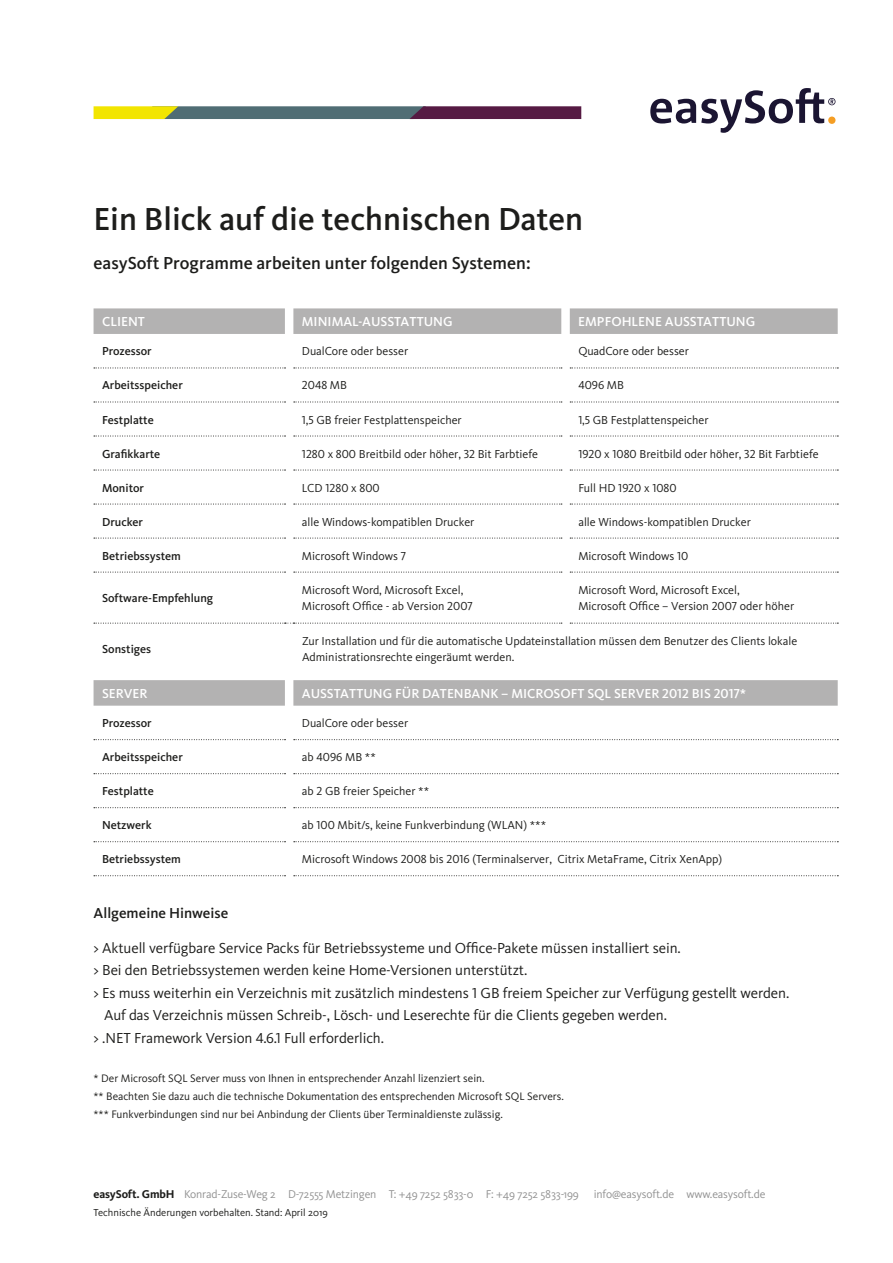
<style>
.page{position:relative;width:893px;height:1263px;background:#fff}
.page>*{position:absolute;margin:0;border:0;box-sizing:border-box;transform-origin:0 0}
.t1{font:500 33px "Kievit";color:#1d1d1b}
.t2{font:500 18px "Kievit";color:#1d1d1b}
.t3{font:15px "Kievit";letter-spacing:-.005em;color:#1d1d1b}
.t4{font:500 15px "Kievit";color:#1d1d1b}
.t5{font:500 13.5px "Kievit";color:#fff}
.t6{font:12px/16.5px "Kievit";color:#1d1d1b}
.t7{font:500 12px "Kievit";color:#1d1d1b}
.t8{font:12px "Kievit Regular SC";color:#1d1d1b}
.t9{font:11.7px "Kievit";letter-spacing:-.01em;color:#929292}
.t10{font:11.25px/18px "Kievit";color:#1d1d1b}
.t11{font:10.5px "Kievit";color:#1d1d1b}
.s1{font-family:"Kievit"}
.s2{font-family:"Kievit Regular SC"}
.s3{font-family:"Kievit Medium SC";font-weight:400}
.s4{font-weight:700;color:#1d1d1b}
</style>
<div class="page">
<div style="left:94px;top:308px;width:744px;height:26px;background:#b3b2b2"></div>
<svg style="left:294px;top:504px;width:268px;height:1px"></svg>
<svg style="left:570px;top:504px;width:268px;height:1px"></svg>
<svg style="left:294px;top:538px;width:268px;height:1px"></svg>
<svg style="left:570px;top:538px;width:268px;height:1px"></svg>
<svg style="left:94px;top:368px;width:192px;height:1px"></svg>
<svg style="left:294px;top:368px;width:268px;height:1px"></svg>
<svg style="left:570px;top:368px;width:268px;height:1px"></svg>
<svg style="left:94px;top:402px;width:192px;height:1px"></svg>
<svg style="left:294px;top:402px;width:268px;height:1px"></svg>
<svg style="left:570px;top:402px;width:268px;height:1px"></svg>
<svg style="left:94px;top:436px;width:192px;height:1px"></svg>
<svg style="left:294px;top:436px;width:268px;height:1px"></svg>
<svg style="left:570px;top:436px;width:268px;height:1px"></svg>
<svg style="left:94px;top:470px;width:192px;height:1px"></svg>
<svg style="left:294px;top:470px;width:268px;height:1px"></svg>
<svg style="left:570px;top:470px;width:268px;height:1px"></svg>
<svg style="left:94px;top:504px;width:192px;height:1px"></svg>
<svg style="left:94px;top:538px;width:192px;height:1px"></svg>
<svg style="left:94px;top:572px;width:192px;height:1px"></svg>
<svg style="left:294px;top:572px;width:268px;height:1px"></svg>
<svg style="left:570px;top:572px;width:268px;height:1px"></svg>
<svg style="left:94px;top:623px;width:468px;height:1px"></svg>
<svg style="left:570px;top:623px;width:268px;height:1px"></svg>
<svg style="left:94px;top:680px;width:744px;height:26px;background:#b5b4b4"></svg>
<svg style="left:294px;top:841px;width:544px;height:1px"></svg>
<svg style="left:94px;top:739px;width:192px;height:1px"></svg>
<svg style="left:294px;top:739px;width:544px;height:1px"></svg>
<svg style="left:94px;top:773px;width:192px;height:1px"></svg>
<svg style="left:294px;top:773px;width:544px;height:1px"></svg>
<svg style="left:94px;top:807px;width:192px;height:1px"></svg>
<svg style="left:294px;top:807px;width:544px;height:1px"></svg>
<svg style="left:94px;top:841px;width:192px;height:1px"></svg>
<svg style="left:94px;top:875px;width:192px;height:1px"></svg>
<svg style="left:294px;top:875px;width:544px;height:1px"></svg>
<svg style="left:94px;top:106px;width:487px;height:13px;background:#6f6755"></svg>
<svg style="left:650px;top:88px;width:185px;height:45px"></svg>
<h1 class="t1" style="left:94px;top:198px;width:491px">Ein Blick auf die technischen Daten</h1>
<h2 class="t2" style="left:94px;top:251px;width:439px">easySoft Programme arbeiten unter folgenden Systemen:</h2>
<p class="t5" style="left:102px;top:313px;width:44px">CLIENT</p>
<p class="t5" style="left:302px;top:313px;width:152px">MINIMAL-AUSSTATTUNG</p>
<p class="t5" style="left:578px;top:313px;width:178px">EMPFOHLENE AUSSTATTUNG</p>
<p class="t7" style="left:102px;top:344px;width:51px">Prozessor</p>
<p class="t6" style="left:302px;top:343px;width:108px">DualCore oder besser</p>
<p class="t6" style="left:578px;top:343px;width:112px">QuadCore oder besser</p>
<p class="t7" style="left:102px;top:378px;width:82px">Arbeitsspeicher</p>
<p class="t8" style="left:302px;top:378px;width:47px">2048 <span class="s1">MB</span></p>
<p class="t8" style="left:578px;top:378px;width:47px">4096 <span class="s1">MB</span></p>
<p class="t7" style="left:102px;top:412px;width:53px">Festplatte</p>
<p class="t6" style="left:302px;top:411px;width:161px"><span class="s2">1,5</span> GB freier Festplattenspeicher</p>
<p class="t6" style="left:578px;top:411px;width:132px"><span class="s2">1,5</span> GB Festplattenspeicher</p>
<p class="t7" style="left:102px;top:446px;width:60px">Grafikkarte</p>
<p class="t6" style="left:302px;top:445px;width:238px"><span class="s2">1280</span> x <span class="s2">800</span> Breitbild oder höher, <span class="s2">32</span> Bit Farbtiefe</p>
<p class="t6" style="left:578px;top:445px;width:242px"><span class="s2">1920</span> x <span class="s2">1080</span> Breitbild oder höher, <span class="s2">32</span> Bit Farbtiefe</p>
<p class="t7" style="left:102px;top:480px;width:43px">Monitor</p>
<p class="t8" style="left:302px;top:480px;width:79px"><span class="s1">LCD</span> 1280 <span class="s1">x</span> 800</p>
<p class="t8" style="left:578px;top:480px;width:100px"><span class="s1">Full HD</span> 1920 <span class="s1">x</span> 1080</p>
<p class="t7" style="left:102px;top:514px;width:42px">Drucker</p>
<p class="t6" style="left:302px;top:513px;width:174px">alle Windows-kompatiblen Drucker</p>
<p class="t6" style="left:578px;top:513px;width:174px">alle Windows-kompatiblen Drucker</p>
<p class="t7" style="left:102px;top:548px;width:80px">Betriebssystem</p>
<p class="t6" style="left:302px;top:547px;width:106px">Microsoft Windows <span class="s2">7</span></p>
<p class="t6" style="left:578px;top:547px;width:112px">Microsoft Windows <span class="s2">10</span></p>
<p class="t7" style="left:102px;top:591px;width:113px">Software-Empfehlung</p>
<p class="t6" style="left:302px;top:581px;width:172px">Microsoft Word, Microsoft Excel,<br>Microsoft Office - ab Version <span class="s2">2007</span></p>
<p class="t6" style="left:578px;top:581px;width:217px">Microsoft Word, Microsoft Excel,<br>Microsoft Office – Version <span class="s2">2007</span> oder höher</p>
<p class="t7" style="left:102px;top:642px;width:51px">Sonstiges</p>
<p class="t6" style="left:302px;top:632px;width:497px">Zur Installation und für die automatische Updateinstallation müssen dem Benutzer des Clients lokale<br>Administrationsrechte eingeräumt werden.</p>
<p class="t5" style="left:102px;top:685px;width:47px">SERVER</p>
<p class="t5" style="left:302px;top:685px;width:446px">AUSSTATTUNG FÜR DATENBANK – MICROSOFT SQL SERVER <span class="s3">2012</span> BIS <span class="s3">2017</span>*</p>
<p class="t7" style="left:102px;top:716px;width:51px">Prozessor</p>
<p class="t6" style="left:302px;top:715px;width:108px">DualCore oder besser</p>
<p class="t7" style="left:102px;top:750px;width:82px">Arbeitsspeicher</p>
<p class="t8" style="left:302px;top:750px;width:75px"><span class="s1">ab</span> 4096 MB **</p>
<p class="t7" style="left:102px;top:784px;width:53px">Festplatte</p>
<p class="t6" style="left:302px;top:783px;width:129px">ab <span class="s2">2</span> GB freier Speicher **</p>
<p class="t7" style="left:102px;top:818px;width:51px">Netzwerk</p>
<p class="t6" style="left:302px;top:817px;width:246px">ab <span class="s2">100</span> Mbit/s, keine Funkverbindung (WLAN) ***</p>
<p class="t7" style="left:102px;top:852px;width:80px">Betriebssystem</p>
<p class="t6" style="left:302px;top:851px;width:422px">Microsoft Windows <span class="s2">2008</span> bis <span class="s2">2016</span> (Terminalserver, Citrix MetaFrame, Citrix XenApp)</p>
<p class="t4" style="left:94px;top:904px;width:136px">Allgemeine Hinweise</p>
<p class="t3" style="left:94px;top:938px;width:589px">&gt; Aktuell verfügbare Service Packs für Betriebssysteme und Office-Pakete müssen installiert sein.</p>
<p class="t3" style="left:94px;top:961px;width:435px">&gt; Bei den Betriebssystemen werden keine Home-Versionen unterstützt.</p>
<p class="t3" style="left:94px;top:983px;width:697px">&gt; Es muss weiterhin ein Verzeichnis mit zusätzlich mindestens <span class="s2">1</span> GB freiem Speicher zur Verfügung gestellt werden.</p>
<p class="t3" style="left:104px;top:1006px;width:564px">Auf das Verzeichnis müssen Schreib-, Lösch- und Leserechte für die Clients gegeben werden.</p>
<p class="t3" style="left:94px;top:1028px;width:292px">&gt; .NET Framework Version <span class="s2">4.6.1</span> Full erforderlich.</p>
<p class="t10" style="left:94px;top:1069px;width:472px">* Der Microsoft SQL Server muss von Ihnen in entsprechender Anzahl lizenziert sein.<br>** Beachten Sie dazu auch die technische Dokumentation des entsprechenden Microsoft SQL Servers. *** Funkverbindungen sind nur bei Anbindung der Clients über Terminaldienste zulässig.</p>
<p class="t9" style="left:94px;top:1187px;width:487px"><span class="s4">easySoft. GmbH</span> Konrad-Zuse-Weg 2 D-72555 Metzingen T: +49 7252 5833-0 F: +49 7252 5833-199</p>
<p class="t9" style="left:594px;top:1187px;width:173px">info@easysoft.de www.easysoft.de</p>
<p class="t11" style="left:94px;top:1206px;width:236px">Technische Änderungen vorbehalten. Stand: April 2019</p>
</div>
